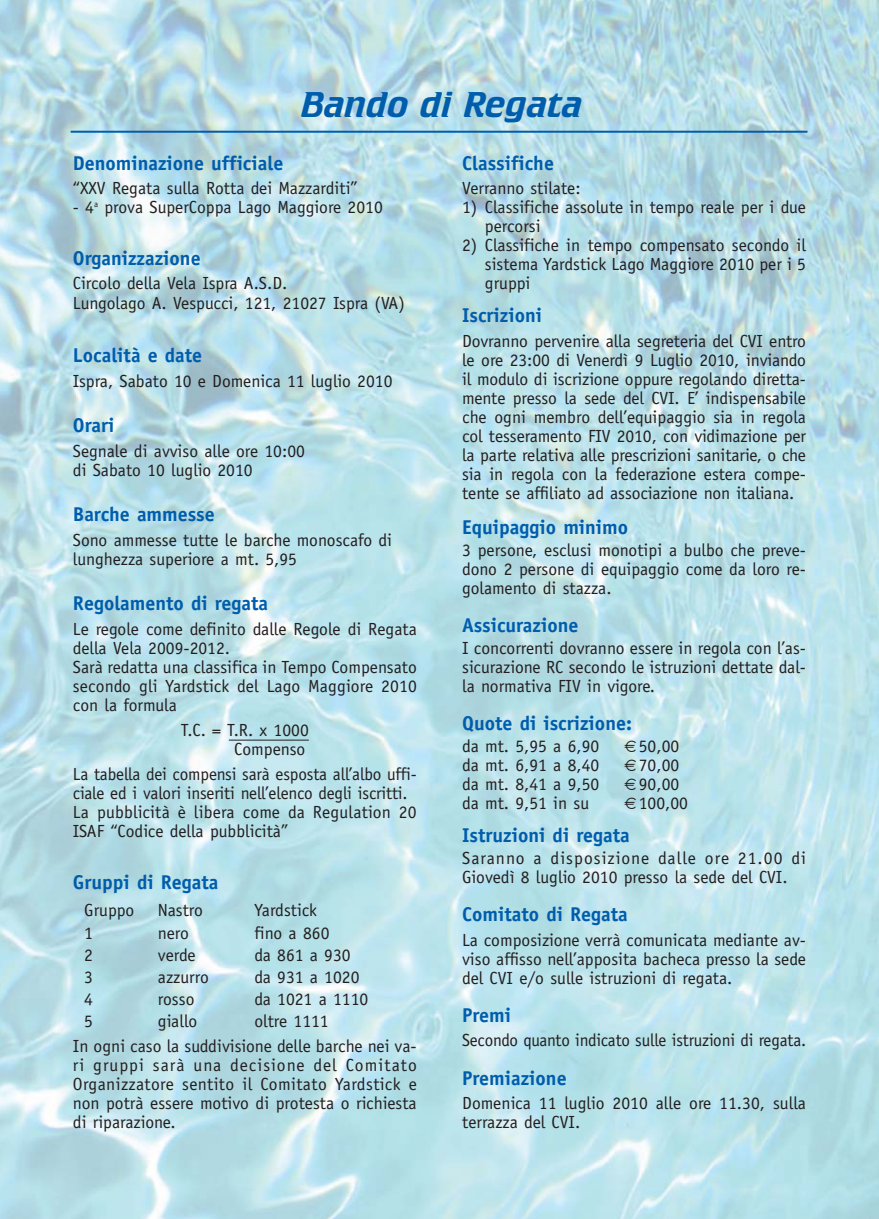
<style>
.page{position:relative;width:879px;height:1219px;background:#fff}
.page>*{position:absolute;margin:0;border:0;box-sizing:border-box;transform-origin:0 0}
.t1{font:italic 36px "Crillee BT";color:#005dac;scale:1.05 1}
.t2{font:700 20px "Officina Sans";color:#005dac}
.t3{font:17.6px/19px "Officina Sans";color:#231f20}
</style>
<div class="page">
<img style="left:0;top:0;width:879px;height:1219px">
<hr style="left:229px;top:740px;width:80px;height:1px;background:#231f20">
<hr style="left:71px;top:131px;width:736px;height:2px;background:#005dac">
<svg style="left:624px;top:741px;width:12px;height:11px"></svg>
<svg style="left:624px;top:760px;width:12px;height:11px"></svg>
<svg style="left:624px;top:779px;width:12px;height:11px"></svg>
<svg style="left:624px;top:798px;width:12px;height:11px"></svg>
<h1 class="t1" style="left:302px;top:91px;width:269px">Bando di Regata</h1>
<p class="t2" style="left:73px;top:155px;width:212px">Denominazione ufficiale</p>
<p class="t3" style="left:73px;top:180px;width:286px">“XXV Regata sulla Rotta dei Mazzarditi”</p>
<p class="t3" style="left:73px;top:199px;width:311px">- 4<sup>a</sup> prova SuperCoppa Lago Maggiore 2010</p>
<p class="t2" style="left:73px;top:250px;width:129px">Organizzazione</p>
<p class="t3" style="left:73px;top:275px;width:333px">Circolo della Vela Ispra A.S.D.<br>Lungolago A. Vespucci, 121, 21027 Ispra (VA)</p>
<p class="t2" style="left:73px;top:347px;width:131px">Località e date</p>
<p class="t3" style="left:73px;top:373px;width:321px">Ispra, Sabato 10 e Domenica 11 luglio 2010</p>
<p class="t2" style="left:73px;top:417px;width:43px">Orari</p>
<p class="t3" style="left:73px;top:442px;width:233px">Segnale di avviso alle ore 10:00 di Sabato 10 luglio 2010</p>
<p class="t2" style="left:73px;top:506px;width:143px">Barche ammesse</p>
<p class="t3" style="left:73px;top:532px;width:321px">Sono ammesse tutte le barche monoscafo di lunghezza superiore a mt. 5,95</p>
<p class="t2" style="left:73px;top:596px;width:197px">Regolamento di regata</p>
<p class="t3" style="left:73px;top:621px;width:345px">Le regole come definito dalle Regole di Regata della Vela 2009-2012.<br>Sarà redatta una classifica in Tempo Compensato secondo gli Yardstick del Lago Maggiore 2010 con la formula</p>
<p class="t3" style="left:181px;top:722px;width:129px;text-align:right">T.C. = T.R. x 1000<br>Compenso</p>
<p class="t3" style="left:73px;top:766px;width:345px">La tabella dei compensi sarà esposta all’albo uffi&shy;ciale ed i valori inseriti nell’elenco degli iscritti.<br>La pubblicità è libera come da Regulation 20<br>ISAF “Codice della pubblicità”</p>
<p class="t2" style="left:73px;top:874px;width:147px">Gruppi di Regata</p>
<p class="t3" style="left:84px;top:902px;width:52px">Gruppo</p>
<p class="t3" style="left:158px;top:902px;width:47px">Nastro</p>
<p class="t3" style="left:254px;top:902px;width:64px">Yardstick</p>
<p class="t3" style="left:84px;top:924px;width:10px">1</p>
<p class="t3" style="left:158px;top:924px;width:32px">nero</p>
<p class="t3" style="left:254px;top:924px;width:77px">fino a 860</p>
<p class="t3" style="left:84px;top:947px;width:10px">2</p>
<p class="t3" style="left:158px;top:947px;width:39px">verde</p>
<p class="t3" style="left:254px;top:947px;width:98px">da 861 a 930</p>
<p class="t3" style="left:84px;top:969px;width:10px">3</p>
<p class="t3" style="left:158px;top:969px;width:52px">azzurro</p>
<p class="t3" style="left:254px;top:969px;width:107px">da 931 a 1020</p>
<p class="t3" style="left:84px;top:991px;width:10px">4</p>
<p class="t3" style="left:158px;top:991px;width:38px">rosso</p>
<p class="t3" style="left:254px;top:991px;width:115px">da 1021 a 1110</p>
<p class="t3" style="left:84px;top:1013px;width:10px">5</p>
<p class="t3" style="left:158px;top:1013px;width:41px">giallo</p>
<p class="t3" style="left:73px;top:1010px;width:345px;line-height:24.8px;text-indent:181px">oltre 1111<br>In ogni caso la suddivisione delle barche nei va-</p>
<p class="t3" style="left:73px;top:1057px;width:345px;text-align:justify">ri gruppi sarà una decisione del Comitato Organizzatore sentito il Comitato Yardstick e non potrà essere motivo di protesta o richiesta di riparazione.</p>
<p class="t2" style="left:462px;top:155px;width:93px">Classifiche</p>
<p class="t3" style="left:462px;top:180px;width:120px">Verranno stilate:</p>
<p class="t3" style="left:485px;top:199px;width:323px;text-indent:-23px">1) Classifiche assolute in tempo reale per i due percorsi</p>
<p class="t3" style="left:485px;top:237px;width:323px;text-align:justify;text-indent:-23px">2) Classifiche in tempo compensato secondo il sistema Yardstick Lago Maggiore 2010 per i 5 gruppi</p>
<p class="t2" style="left:462px;top:308px;width:81px">Iscrizioni</p>
<p class="t3" style="left:462px;top:333px;width:345px;text-align:justify">Dovranno pervenire alla segreteria del CVI entro le ore 23:00 di Venerdì 9 Luglio 2010, inviando il modulo di iscrizione oppure regolando diretta&shy;mente presso la sede del CVI. E’ indispensabile che ogni membro dell’equipaggio sia in regola col tesseramento FIV 2010, con vidimazione per la parte relativa alle prescrizioni sanitarie, o che sia in regola con la federazione estera compe&shy;tente se affiliato ad associazione non italiana.</p>
<p class="t2" style="left:462px;top:520px;width:167px">Equipaggio minimo</p>
<p class="t3" style="left:462px;top:542px;width:345px;text-align:justify">3 persone, esclusi monotipi a bulbo che preve&shy;dono 2 persone di equipaggio come da loro re&shy;golamento di stazza.</p>
<p class="t2" style="left:462px;top:618px;width:118px">Assicurazione</p>
<p class="t3" style="left:462px;top:640px;width:345px;text-align:justify">I concorrenti dovranno essere in regola con l’as&shy;sicurazione RC secondo le istruzioni dettate dal&shy;la normativa FIV in vigore.</p>
<p class="t2" style="left:462px;top:716px;width:171px">Quote di iscrizione:</p>
<p class="t3" style="left:462px;top:738px;width:139px">da mt. 5,95 a 6,90</p>
<p class="t3" style="left:639px;top:738px;width:42px">50,00</p>
<p class="t3" style="left:462px;top:757px;width:139px">da mt. 6,91 a 8,40</p>
<p class="t3" style="left:639px;top:757px;width:42px">70,00</p>
<p class="t3" style="left:462px;top:776px;width:139px">da mt. 8,41 a 9,50</p>
<p class="t3" style="left:639px;top:776px;width:42px">90,00</p>
<p class="t3" style="left:462px;top:795px;width:129px">da mt. 9,51 in su</p>
<p class="t3" style="left:639px;top:795px;width:51px">100,00</p>
<p class="t2" style="left:462px;top:828px;width:169px">Istruzioni di regata</p>
<p class="t3" style="left:462px;top:850px;width:345px">Saranno a disposizione dalle ore 21.00 di<br>Giovedì 8 luglio 2010 presso la sede del CVI.</p>
<p class="t2" style="left:462px;top:906px;width:167px">Comitato di Regata</p>
<p class="t3" style="left:462px;top:932px;width:345px;text-align:justify">La composizione verrà comunicata mediante av&shy;viso affisso nell’apposita bacheca presso la sede del CVI e/o sulle istruzioni di regata.</p>
<p class="t2" style="left:462px;top:1007px;width:50px">Premi</p>
<p class="t3" style="left:462px;top:1032px;width:345px">Secondo quanto indicato sulle istruzioni di regata.</p>
<p class="t2" style="left:462px;top:1070px;width:106px">Premiazione</p>
<p class="t3" style="left:462px;top:1095px;width:345px">Domenica 11 luglio 2010 alle ore 11.30, sulla terrazza del CVI.</p>
</div>
